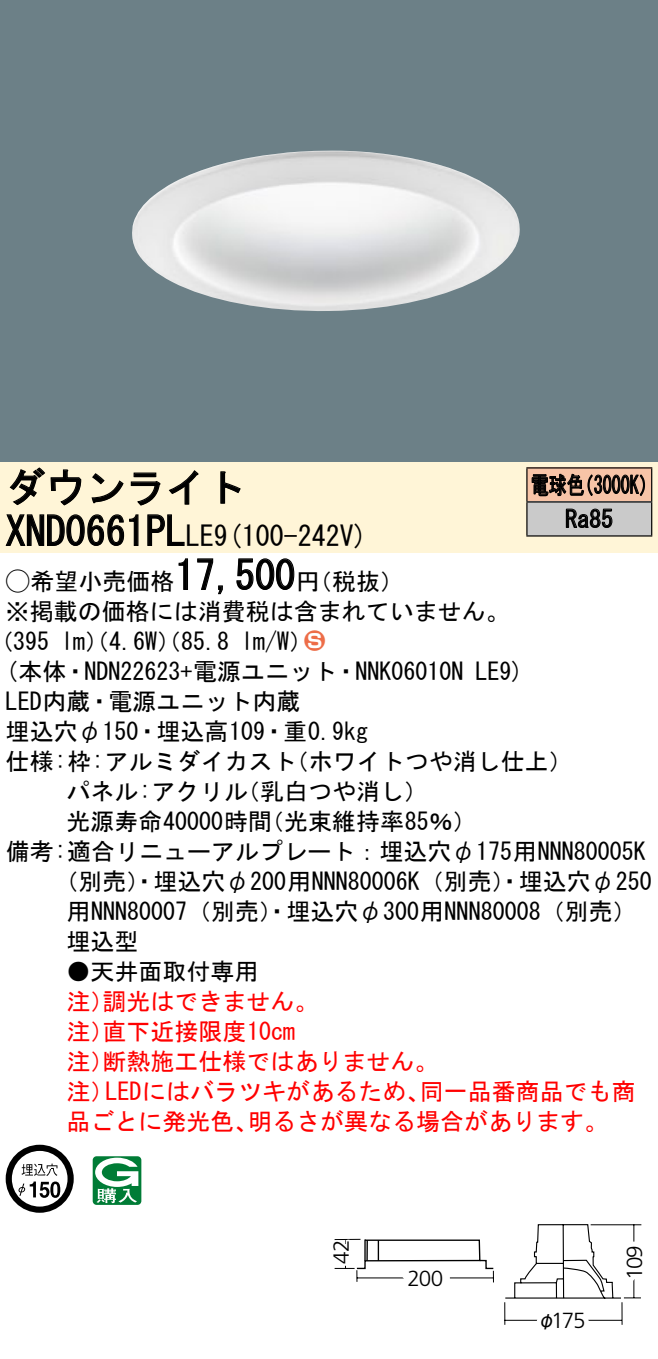
<style>
.page{position:relative;width:658px;height:1359px;background:#fff}
.page>*{position:absolute;margin:0;border:0;box-sizing:border-box;transform-origin:0 0}
.t1{font:40px "MS Gothic";color:#000}
.t2{font:28px "MS Gothic";color:#000}
.t3{font:24px/30.4px "MS Gothic";color:#000}
.t4{font:24px/30px "MS Gothic";color:#f00}
.t5{font:24px/34px "MS Gothic";color:#000;scale:.75 1}
.t6{font:24px "Ford Classification 1";color:#ed6d48}
.t7{font:300 22px "Frutiger LT Std";letter-spacing:-.04em;color:#000}
.t8{font:18px "Gothic MB101 Pro Regular 90 pv RKSJ H";color:#000}
.s1{font-size:28px}
.s2{font-family:"Ford Classification 1"}
.s3{color:#fff}
</style>
<div class="page">
<div style="left:0;top:0;width:658px;height:462px;background:#6c8087"></div>
<img style="left:132px;top:151px;width:388px;height:160px">
<div style="left:0;top:462px;width:658px;height:90px;background:#fff5d7"></div>
<svg style="left:9px;top:467px;width:73px;height:39px"></svg>
<svg style="left:91px;top:473px;width:33px;height:30px"></svg>
<svg style="left:130px;top:472px;width:30px;height:34px"></svg>
<svg style="left:168px;top:470px;width:30px;height:35px"></svg>
<svg style="left:220px;top:471px;width:21px;height:33px"></svg>
<svg style="left:5px;top:514px;width:134px;height:32px"></svg>
<svg style="left:147px;top:514px;width:38px;height:32px"></svg>
<svg style="left:178px;top:558px;width:10px;height:32px"></svg>
<svg style="left:197px;top:558px;width:26px;height:37px"></svg>
<svg style="left:236px;top:558px;width:59px;height:32px"></svg>
<svg style="left:6px;top:1145px;width:68px;height:68px"></svg>
<svg style="left:50px;top:1181px;width:10px;height:17px"></svg>
<svg style="left:93px;top:1156px;width:48px;height:49px"></svg>
<div style="left:527px;top:468px;width:124px;height:34px;background:#f7c4a7"></div>
<div style="left:527px;top:502px;width:124px;height:34px;background:#cacaca"></div>
<hr style="left:526px;top:467px;width:126px;height:2px;background:#000">
<hr style="left:526px;top:468px;width:1px;height:33px;background:#000">
<hr style="left:651px;top:468px;width:1px;height:33px;background:#000">
<hr style="left:526px;top:501px;width:126px;height:2px;background:#000">
<hr style="left:526px;top:502px;width:1px;height:33px;background:#000">
<hr style="left:651px;top:502px;width:1px;height:33px;background:#000">
<hr style="left:526px;top:535px;width:126px;height:2px;background:#000">
<svg style="left:531px;top:473px;width:114px;height:24px"></svg>
<svg style="left:565px;top:508px;width:47px;height:20px"></svg>
<svg style="left:504px;top:1224px;width:138px;height:101px"></svg>
<svg style="left:334px;top:1238px;width:160px;height:45px"></svg>
<h1 class="t1" style="left:6px;top:467px;width:242px">ダウンライト</h1>
<p class="t2" style="left:214px;top:522px;width:155px">(9 100-242 (V</p>
<h1 class="t1" style="left:6px;top:511px;width:210px">XND0661PL<span class="s1">LE</span></h1>
<h1 class="t1" style="left:175px;top:555px;width:121px">17,500</h1>
<p class="t3" style="left:6px;top:566px;width:505px"><span class="s2">A</span>希望小売価格<br>※掲載の価格には消費税は含まれていません。</p>
<p class="t6" style="left:304px;top:629px;width:22px">2<span class="s3">3</span></p>
<p class="t3" style="left:296px;top:566px;width:109px">（円税抜(</p>
<p class="t3" style="left:241px;top:626px;width:73px">l m (W/</p>
<p class="t3" style="left:-11px;top:626px;width:62px">（395</p>
<p class="t3" style="left:61px;top:626px;width:170px">lm）（4.6 ）（W 85.8</p>
<p class="t5" style="left:565px;top:468px;width:65px;text-indent:-34px">電球色<br>Ra85</p>
<p class="t5" style="left:575px;top:468px;width:109px">（3000 (K</p>
<p class="t3" style="left:6px;top:656px;width:459px">(本体・NDN22623+電源ユニット・NNK06010N</p>
<p class="t3" style="left:6px;top:686px;width:296px">LED内蔵・電源ユニット内蔵</p>
<p class="t3" style="left:6px;top:716px;width:364px">埋込穴φ150・埋込高109・重0.9kg</p>
<p class="t3" style="left:285px;top:746px;width:290px">（ホワイトつや消し仕上(</p>
<p class="t3" style="left:475px;top:656px;width:50px">LE (9</p>
<p class="t3" style="left:236px;top:746px;width:194px;text-indent:-230px">仕様枠: :アルミダイカスト<br>（乳白つや消し(</p>
<p class="t3" style="left:66px;top:776px;width:183px">パネル:アクリル</p>
<p class="t3" style="left:66px;top:806px;width:207px">光源寿命40000時間</p>
<p class="t3" style="left:6px;top:836px;width:641px">備考:適合リニューアルプレート：埋込穴φ175用NNN80005K</p>
<p class="t3" style="left:54px;top:866px;width:598px">（別売）・埋込穴φ200用NNN80006 （K 別売）・埋込穴φ250</p>
<p class="t3" style="left:66px;top:896px;width:571px">用NNN80007（別売）・埋込穴φ300用NNN80008（別売(</p>
<p class="t3" style="left:66px;top:926px;width:73px">埋込型</p>
<p class="t3" style="left:66px;top:956px;width:193px">●天井面取付専用</p>
<p class="t4" style="left:102px;top:986px;width:217px">調光はできません。</p>
<p class="t3" style="left:260px;top:806px;width:218px">（光束維持率85％(</p>
<p class="t4" style="left:102px;top:986px;width:194px;text-indent:-36px">注）<br>直下近接限度10cm</p>
<p class="t4" style="left:102px;top:1016px;width:337px;text-indent:-36px">注）<br>断熱施工仕様ではありません。</p>
<p class="t4" style="left:66px;top:1046px;width:49px">注）</p>
<p class="t4" style="left:66px;top:1076px;width:49px">注）</p>
<p class="t4" style="left:105px;top:1076px;width:326px">LEDにはバラツキがあるため、</p>
<p class="t4" style="left:420px;top:1076px;width:217px">同一品番商品でも商</p>
<p class="t4" style="left:66px;top:1106px;width:193px">品ごとに発光色、</p>
<p class="t4" style="left:248px;top:1106px;width:362px">明るさが異なる場合があります。</p>
<p class="t7" style="left:329px;top:1264px;width:26px;rotate:-90deg">42</p>
<p class="t7" style="left:407px;top:1266px;width:37px">200</p>
<p class="t7" style="left:551px;top:1307px;width:36px">175</p>
<p class="t8" style="left:538px;top:1305px;width:19px">φ</p>
<p class="t7" style="left:622px;top:1280px;width:37px;rotate:-90deg">109</p>
</div>
